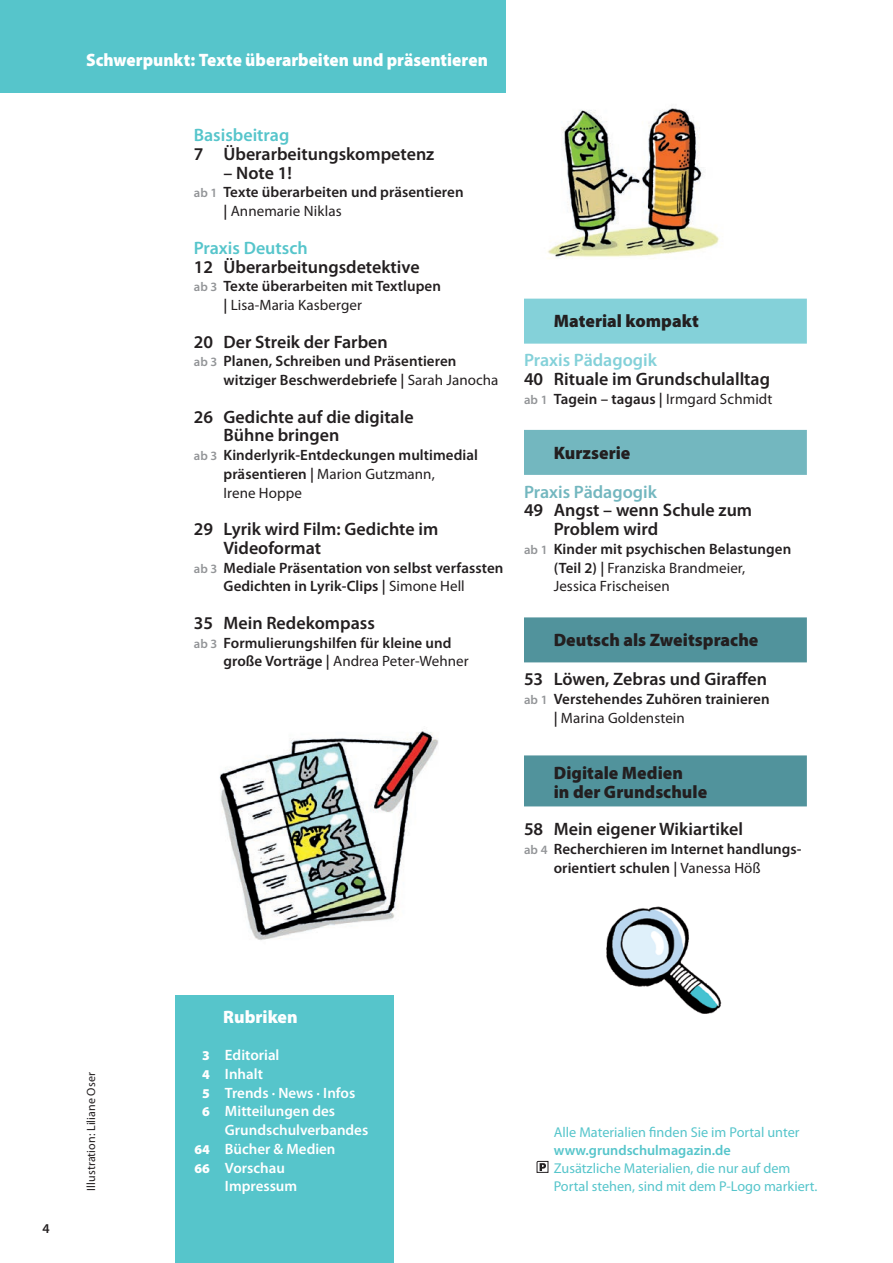
<style>
.page{position:relative;width:893px;height:1263px;background:#fff}
.page>*{position:absolute;margin:0;border:0;box-sizing:border-box;transform-origin:0 0}
.t1{font:600 18px/18.8px "Myriad Pro";color:#231f20}
.t2{font:900 18px/18.8px "Myriad Pro";color:#231f20}
.t3{font:900 18px "Myriad Pro";color:#fff;scale:.95 1}
.t4{font:600 18px "Myriad Pro";color:#56c5cb}
.t5{font:600 18px "Myriad Pro";color:#84d1d9}
.t6{font:600 18px "Myriad Pro";color:#73b7bf}
.t7{font:900 18px "Myriad Pro";color:#fff}
.t8{font:600 15px/18.8px "Myriad Pro";letter-spacing:.005em;color:#231f20}
.t9{font:600 15px/18.8px "Myriad Pro";color:#fff}
.t10{font:14.25px/18px "Myriad Pro";color:#56c5cb}
.t11{font:600 14.25px "Myriad Pro";color:#56c5cb}
.t12{font:600 13.5px "Myriad Pro";color:#231f20}
.t13{font:12px "Myriad Pro";letter-spacing:.005em;color:#231f20}
.s1{font-size:12.75px;color:#939598}
.s2{font-weight:400}
.s3{font-weight:900;font-size:13.5px}
</style>
<div class="page">
<div style="left:0;top:0;width:506px;height:92px;background:#56c5cb"></div>
<svg style="left:536px;top:1161px;width:13px;height:12px"></svg>
<div style="left:524px;top:299px;width:283px;height:45px;background:#84d1d9"></div>
<div style="left:524px;top:430px;width:283px;height:45px;background:#73b7bf"></div>
<div style="left:524px;top:617px;width:283px;height:45px;background:#51939c"></div>
<div style="left:524px;top:755px;width:283px;height:51px;background:#51939c"></div>
<div style="left:176px;top:995px;width:218px;height:268px;background:#56c5cb"></div>
<img style="left:219px;top:731px;width:220px;height:209px">
<img style="left:547px;top:108px;width:172px;height:151px">
<img style="left:606px;top:906px;width:116px;height:108px">
<p class="t3" style="left:86px;top:50px;width:425px">Schwerpunkt: Texte überarbeiten und präsentieren</p>
<p class="t4" style="left:194px;top:125px;width:97px">Basisbeitrag</p>
<p class="t1" style="left:194px;top:145px;width:242px">7 Überarbeitungskompetenz</p>
<p class="t1" style="left:223px;top:164px;width:70px">– Note 1!</p>
<p class="t8" style="left:223px;top:183px;width:242px;text-indent:-30px"><span class="s1">ab 1</span> Texte überarbeiten und präsentieren | <span class="s2">Annemarie Niklas</span></p>
<p class="t4" style="left:194px;top:238px;width:115px">Praxis Deutsch</p>
<p class="t1" style="left:194px;top:257px;width:228px">12 Überarbeitungsdetektive</p>
<p class="t8" style="left:223px;top:277px;width:219px;text-indent:-30px"><span class="s1">ab 3</span> Texte überarbeiten mit Textlupen | <span class="s2">Lisa-Maria Kasberger</span></p>
<p class="t1" style="left:194px;top:332px;width:196px">20 Der Streik der Farben</p>
<p class="t8" style="left:223px;top:352px;width:276px;text-indent:-30px"><span class="s1">ab 3</span> Planen, Schreiben und Präsentieren witziger Beschwerdebriefe | <span class="s2">Sarah Janocha</span></p>
<p class="t1" style="left:223px;top:407px;width:192px;text-indent:-30px">26 Gedichte auf die digitale<br>Bühne bringen</p>
<p class="t8" style="left:223px;top:446px;width:256px;text-indent:-30px"><span class="s1">ab 3</span> Kinderlyrik-Entdeckungen multimedial präsentieren | <span class="s2">Marion Gutzmann,<br>Irene Hoppe</span></p>
<p class="t1" style="left:223px;top:520px;width:216px;text-indent:-30px">29 Lyrik wird Film: Gedichte im<br>Videoformat</p>
<p class="t8" style="left:194px;top:558px;width:311px;text-align:center"><span class="s1">ab 3</span> Mediale Präsentation von selbst verfassten<br>Gedichten in Lyrik-Clips | <span class="s2">Simone Hell</span></p>
<p class="t1" style="left:194px;top:614px;width:183px">35 Mein Redekompass</p>
<p class="t8" style="left:223px;top:633px;width:247px;text-indent:-30px"><span class="s1">ab 3</span> Formulierungshilfen für kleine und große Vorträge | <span class="s2">Andrea Peter-Wehner</span></p>
<p class="t2" style="left:554px;top:312px;width:147px">Material kompakt</p>
<p class="t5" style="left:524px;top:350px;width:134px">Praxis Pädagogik</p>
<p class="t1" style="left:524px;top:370px;width:248px">40 Rituale im Grundschulalltag</p>
<p class="t8" style="left:524px;top:390px;width:250px"><span class="s1">ab 1</span> Tagein – tagaus | <span class="s2">Irmgard Schmidt</span></p>
<p class="t2" style="left:554px;top:443px;width:78px">Kurzserie</p>
<p class="t6" style="left:524px;top:481px;width:134px">Praxis Pädagogik</p>
<p class="t1" style="left:554px;top:501px;width:200px;text-indent:-30px">49 Angst – wenn Schule zum<br>Problem wird</p>
<p class="t8" style="left:554px;top:540px;width:239px;text-indent:-30px"><span class="s1">ab 1</span> Kinder mit psychischen Belastungen (Teil 2) | <span class="s2">Franziska Brandmeier,<br>Jessica Frischeisen</span></p>
<p class="t2" style="left:554px;top:631px;width:206px">Deutsch als Zweitsprache</p>
<p class="t1" style="left:524px;top:670px;width:244px">53 Löwen, Zebras und Giraffen</p>
<p class="t8" style="left:554px;top:690px;width:217px;text-indent:-30px"><span class="s1">ab 1</span> Verstehendes Zuhören trainieren | <span class="s2">Marina Goldenstein</span></p>
<p class="t2" style="left:554px;top:763px;width:155px">Digitale Medien<br>in der Grundschule</p>
<p class="t1" style="left:524px;top:820px;width:220px">58 Mein eigener Wikiartikel</p>
<p class="t8" style="left:554px;top:840px;width:249px;text-indent:-30px"><span class="s1">ab 4</span> Recherchieren im Internet handlungs&shy;orientiert schulen | <span class="s2">Vanessa Höß</span></p>
<p class="t12" style="left:43px;top:1221px;width:9px">4</p>
<p class="t13" style="left:85px;top:1191px;width:120px;rotate:-90deg">Illustration: Liliane Oser</p>
<p class="t7" style="left:223px;top:1006px;width:76px">Rubriken</p>
<p class="t9" style="left:202px;top:1046px;width:154px"><span class="s3">3</span> Editorial<br><span class="s3">4</span> Inhalt<br><span class="s3">5</span> Trends · News · Infos<br><span class="s3">6</span> Mitteilungen des</p>
<p class="t9" style="left:225px;top:1121px;width:145px">Grundschulverbandes</p>
<p class="t9" style="left:195px;top:1140px;width:142px"><span class="s3">64</span> Bücher &amp; Medien</p>
<p class="t9" style="left:195px;top:1158px;width:92px"><span class="s3">66</span> Vorschau</p>
<p class="t9" style="left:225px;top:1177px;width:74px">Impressum</p>
<p class="t10" style="left:554px;top:1123px;width:247px">Alle Materialien finden Sie im Portal unter</p>
<p class="t11" style="left:554px;top:1142px;width:179px">www.grundschulmagazin.de</p>
<p class="t10" style="left:554px;top:1159px;width:265px">Zusätzliche Materialien, die nur auf dem<br>Portal stehen, sind mit dem P-Logo markiert.</p>
</div>
